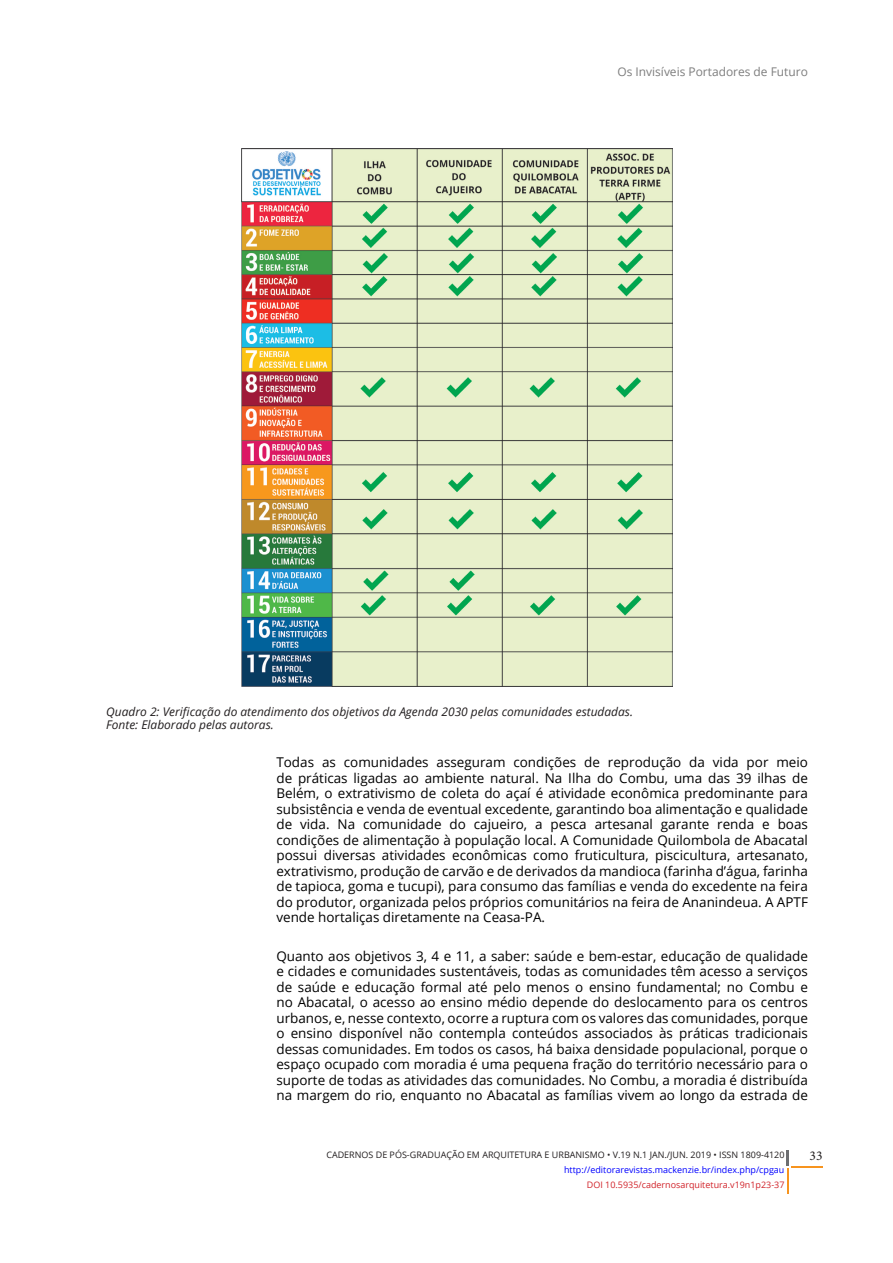
<style>
.page{position:relative;width:893px;height:1263px;background:#fff}
.page>*{position:absolute;margin:0;border:0;box-sizing:border-box;transform-origin:0 0}
.Normal__Web{font:13.5px/15.5px "Open Sans";color:#000;text-align:justify}
.t1{font:13.5px "Minion Pro";color:#231f20}
.CPFAU-LegendaFigura{font:italic 12px/13.8px "Open Sans";color:#231f20}
.CPFAU-TítuloPortuguê{font:12px "Open Sans";color:#7d7d7d}
.t2{font:9px "Open Sans";color:#231f20}
.t3{font:9px "Open Sans";color:#00f}
.t4{font:9px "Open Sans";color:#d1232a}
</style>
<div class="page">
<img style="left:241px;top:149px;width:432px;height:537px">
<svg style="left:787px;top:1150px;width:2px;height:15px"></svg>
<hr style="left:791px;top:1166px;width:31px;height:2px;background:#f7941e">
<hr style="left:787px;top:1168px;width:2px;height:26px;background:#f7941e">
<p class="CPFAU-TítuloPortuguê" style="left:617px;top:63px;width:192px">Os Invisíveis Portadores de Futuro</p>
<p class="CPFAU-LegendaFigura" style="left:106px;top:704px;width:528px">Quadro 2: Verificação do atendimento dos objetivos da Agenda 2030 pelas comunidades estudadas.<br>Fonte: Elaborado pelas autoras.</p>
<p class="Normal__Web" style="left:276px;top:754px;width:533px">Todas as comunidades asseguram condições de reprodução da vida por meio de práticas ligadas ao ambiente natural. Na Ilha do Combu, uma das 39 ilhas de Belém, o extrativismo de coleta do açaí é atividade econômica predominante para subsistência e venda de eventual excedente, garantindo boa alimentação e qualidade de vida. Na comunidade do cajueiro, a pesca artesanal garante renda e boas condições de alimentação à população local. A Comunidade Quilombola de Abacatal possui diversas atividades econômicas como fruticultura, piscicultura, artesanato, extrativismo, produção de carvão e de derivados da mandioca (farinha d’água, farinha de tapioca, goma e tucupi), para consumo das famílias e venda do excedente na feira do produtor, organizada pelos próprios comunitários na feira de Ananindeua. A APTF vende hortaliças diretamente na Ceasa-PA.</p>
<p class="Normal__Web" style="left:276px;top:948px;width:533px">Quanto aos objetivos 3, 4 e 11, a saber: saúde e bem-estar, educação de qualidade e cidades e comunidades sustentáveis, todas as comunidades têm acesso a serviços de saúde e educação formal até pelo menos o ensino fundamental; no Combu e no Abacatal, o acesso ao ensino médio depende do deslocamento para os centros urbanos, e, nesse contexto, ocorre a ruptura com os valores das comunidades, porque o ensino disponível não contempla conteúdos associados às práticas tradicionais dessas comunidades. Em todos os casos, há baixa densidade populacional, porque o espaço ocupado com moradia é uma pequena fração do território necessário para o suporte de todas as atividades das comunidades. No Combu, a moradia é distribuída na margem do rio, enquanto no Abacatal as famílias vivem ao longo da estrada de</p>
<p class="t2" style="left:326px;top:1148px;width:460px">CADERNOS DE PÓS-GRADUAÇÃO EM ARQUITETURA E URBANISMO • V.19 N.1 JAN./JUN. 2019 • ISSN 1809-4120</p>
<p class="t1" style="left:810px;top:1146px;width:14px">33</p>
<p class="t3" style="left:564px;top:1163px;width:222px">http://editorarevistas.mackenzie.br/index.php/cpgau</p>
<p class="t4" style="left:587px;top:1178px;width:199px">DOI 10.5935/cadernosarquitetura.v19n1p23-37</p>
</div>
